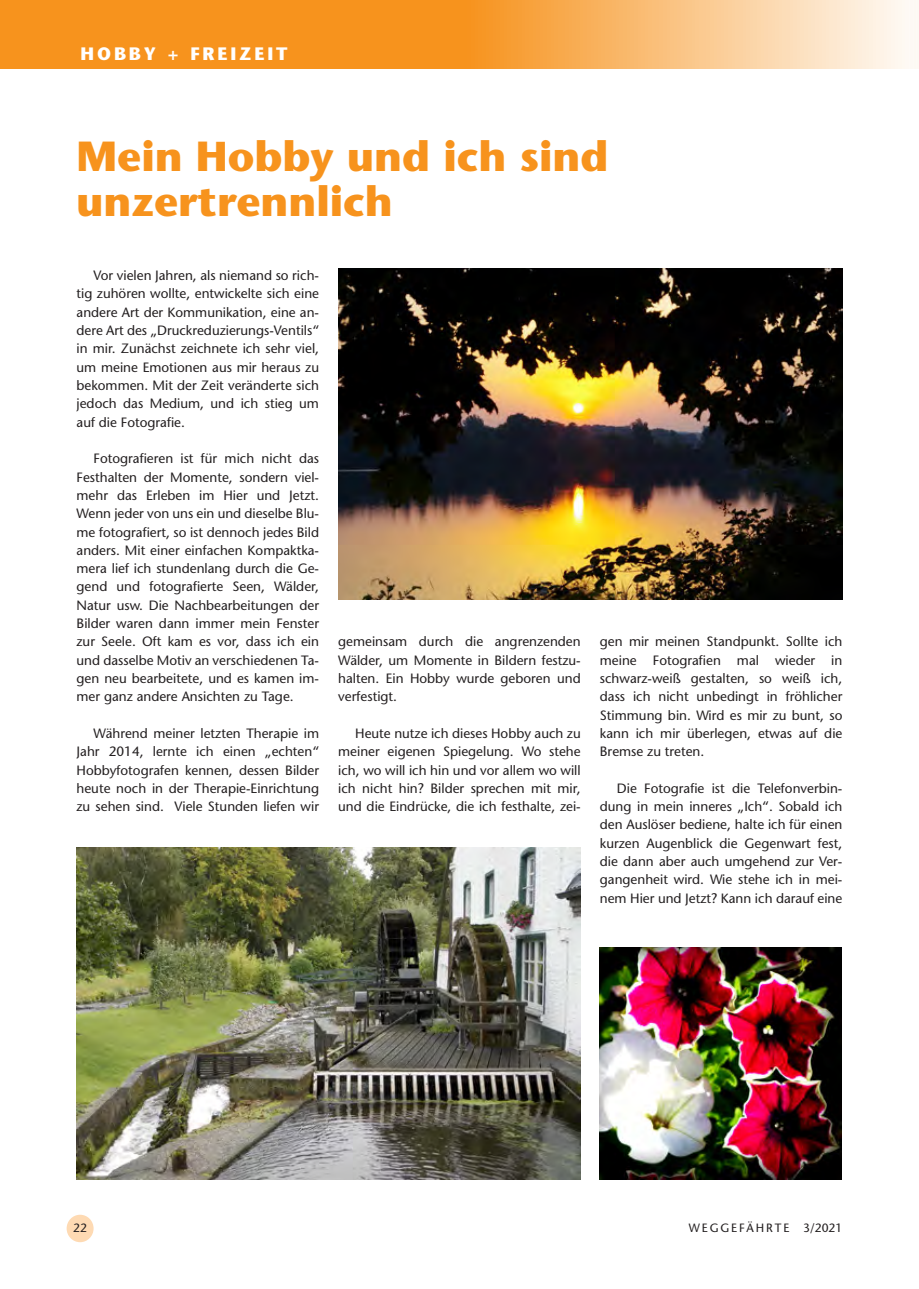
<style>
.page{position:relative;width:919px;height:1289px;background:#fff}
.page>*{position:absolute;margin:0;border:0;box-sizing:border-box;transform-origin:0 0}
._01_Headline{font:700 42px/45px "ITC Stone Sans Pro";color:#f7931d}
.t1{font:700 18px "ITC Stone Sans Pro";letter-spacing:.16em;color:#fff}
._03_Grundschrift_Ein{font:500 13.5px/18.3px "Stone Sans Std";color:#231f20;text-align:justify}
.t2{font:500 12px "Stone Sans Std";letter-spacing:.16em;color:#231f20}
</style>
<div class="page">
<svg style="left:0;top:0;width:906px;height:69px;background:#f8ab50"></svg>
<div style="left:906px;top:0;width:12px;height:69px;background:#fdf9f4"></div>
<div style="left:67px;top:1214px;width:27px;height:28px;background:#fedab3;border-radius:50%"></div>
<img style="left:338px;top:268px;width:504px;height:332px">
<img style="left:77px;top:847px;width:503px;height:332px">
<img style="left:600px;top:947px;width:241px;height:232px">
<h2 class="t1" style="left:81px;top:43px;width:208px">HOBBY + FREIZEIT</h2>
<p class="_01_Headline" style="left:77px;top:134px;width:533px">Mein Hobby und ich sind unzertrennlich</p>
<p class="_03_Grundschrift_Ein" style="left:77px;top:266px;width:244px;text-indent:17px">Vor vielen Jahren, als niemand so rich&shy;tig zuhören wollte, entwickelte sich eine andere Art der Kommunikation, eine an&shy;dere Art des „Druckreduzierungs-Ventils“ in mir. Zunächst zeichnete ich sehr viel, um meine Emotionen aus mir heraus zu bekommen. Mit der Zeit veränderte sich jedoch das Medium, und ich stieg um auf die Fotografie.</p>
<p class="_03_Grundschrift_Ein" style="left:77px;top:449px;width:244px;text-indent:17px">Fotografieren ist für mich nicht das Festhalten der Momente, sondern viel&shy;mehr das Erleben im Hier und Jetzt.<br>Wenn jeder von uns ein und dieselbe Blu&shy;me fotografiert, so ist dennoch jedes Bild anders. Mit einer einfachen Kompaktka&shy;mera lief ich stundenlang durch die Ge&shy;gend und fotografierte Seen, Wälder, Natur usw. Die Nachbearbeitungen der Bilder waren dann immer mein Fenster zur Seele. Oft kam es vor, dass ich ein und dasselbe Motiv an verschiedenen Ta&shy;gen neu bearbeitete, und es kamen im&shy;mer ganz andere Ansichten zu Tage.</p>
<p class="_03_Grundschrift_Ein" style="left:77px;top:724px;width:244px;text-indent:17px">Während meiner letzten Therapie im Jahr 2014, lernte ich einen „echten“ Hobbyfotografen kennen, dessen Bilder heute noch in der Therapie-Einrichtung zu sehen sind. Viele Stunden liefen wir</p>
<p class="_03_Grundschrift_Ein" style="left:338px;top:632px;width:244px">gemeinsam durch die angrenzenden Wälder, um Momente in Bildern festzu&shy;halten. Ein Hobby wurde geboren und verfestigt.</p>
<p class="_03_Grundschrift_Ein" style="left:338px;top:724px;width:244px;text-indent:17px">Heute nutze ich dieses Hobby auch zu meiner eigenen Spiegelung. Wo stehe ich, wo will ich hin und vor allem wo will ich nicht hin? Bilder sprechen mit mir, und die Eindrücke, die ich festhalte, zei-</p>
<p class="_03_Grundschrift_Ein" style="left:600px;top:632px;width:244px">gen mir meinen Standpunkt. Sollte ich meine Fotografien mal wieder in schwarz-weiß gestalten, so weiß ich, dass ich nicht unbedingt in fröhlicher Stimmung bin. Wird es mir zu bunt, so kann ich mir überlegen, etwas auf die Bremse zu treten.</p>
<p class="_03_Grundschrift_Ein" style="left:600px;top:779px;width:244px;text-indent:17px">Die Fotografie ist die Telefonverbin&shy;dung in mein inneres „Ich“. Sobald ich den Auslöser bediene, halte ich für einen kurzen Augenblick die Gegenwart fest, die dann aber auch umgehend zur Ver&shy;gangenheit wird. Wie stehe ich in mei&shy;nem Hier und Jetzt? Kann ich darauf eine</p>
<p class="t2" style="left:73px;top:1220px;width:15px">22</p>
<p class="t2" style="left:688px;top:1220px;width:155px">WEGGEFÄHRTE 3/2021</p>
</div>
